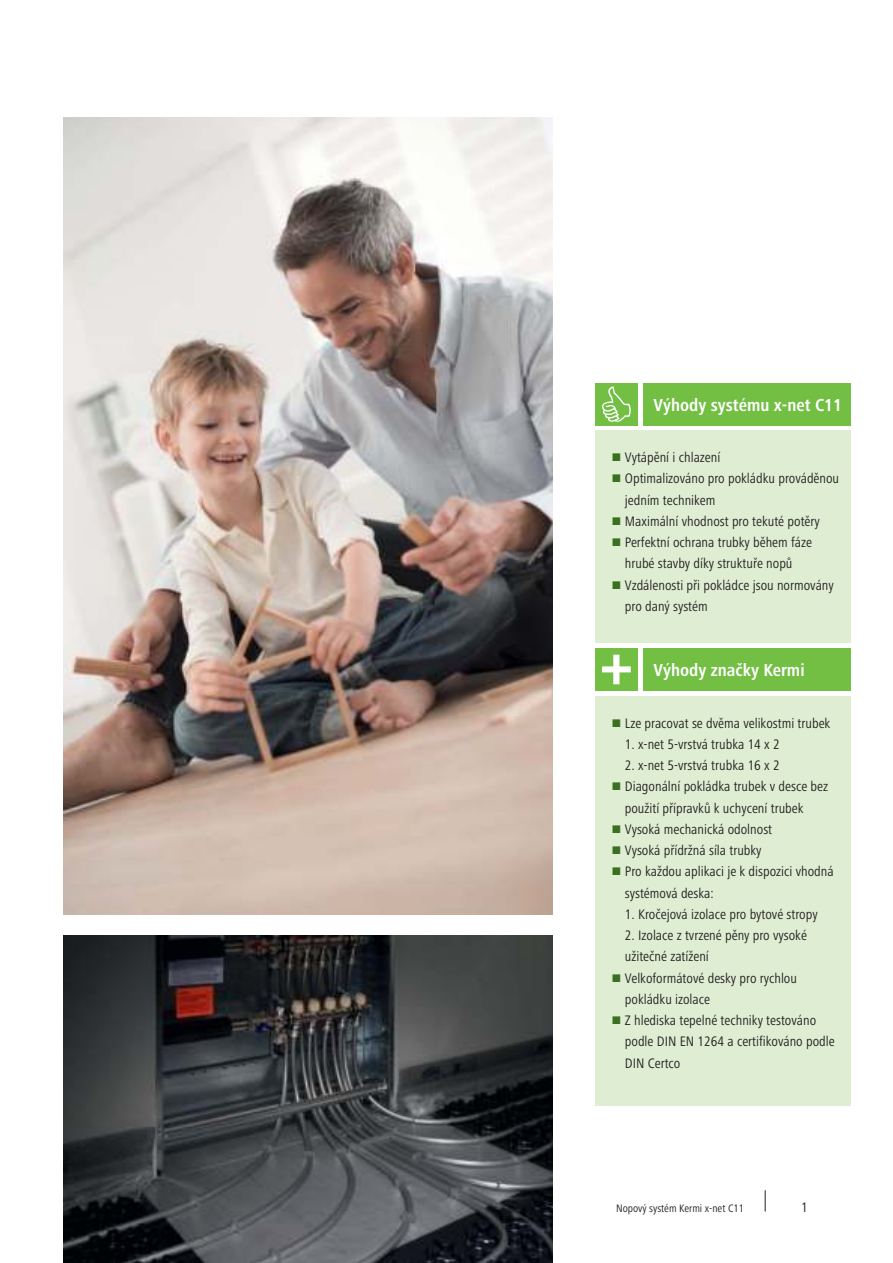
<style>
.page{position:relative;width:893px;height:1263px;background:#fff}
.page>*{position:absolute;margin:0;border:0;box-sizing:border-box;transform-origin:0 0}
.t1{font:700 condensed 18px "Frutiger Next LTW1 G";color:#fff}
.t2{font:condensed 14.25px/21.3px "Frutiger Next LTW1 G";color:#231f20}
.t3{font:condensed 11.25px "Frutiger Next LTW1 G";color:#231f20}
</style>
<div class="page">
<svg style="left:765px;top:1190px;width:1px;height:22px"></svg>
<img style="left:64px;top:117px;width:489px;height:797px">
<img style="left:64px;top:935px;width:489px;height:328px">
<div style="left:595px;top:431px;width:255px;height:212px;background:#dfeed3"></div>
<div style="left:595px;top:696px;width:255px;height:409px;background:#dfeed3"></div>
<div style="left:643px;top:383px;width:207px;height:43px;background:#72bf44"></div>
<div style="left:643px;top:648px;width:207px;height:43px;background:#72bf44"></div>
<div style="left:595px;top:383px;width:43px;height:43px;background:#72bf44"></div>
<svg style="left:602px;top:386px;width:29px;height:36px"></svg>
<div style="left:595px;top:648px;width:43px;height:43px;background:#72bf44"></div>
<svg style="left:602px;top:655px;width:29px;height:29px"></svg>
<p class="t1" style="left:653px;top:395px;width:190px">Výhody systému x-net C11</p>
<p class="t2" style="left:625px;top:447px;width:216px">Vytápění i chlazení<br>Optimalizováno pro pokládku prováděnou jedním technikem<br>Maximální vhodnost pro tekuté potěry<br>Perfektní ochrana trubky během fáze hrubé stavby díky struktuře nopů<br>Vzdálenosti při pokládce jsou normovány pro daný systém</p>
<p class="t1" style="left:653px;top:661px;width:153px">Výhody značky Kermi</p>
<p class="t2" style="left:625px;top:713px;width:207px">Lze pracovat se dvěma velikostmi trubek</p>
<p class="t2" style="left:625px;top:734px;width:156px">1. x-net 5-vrstvá trubka 14 x 2</p>
<p class="t2" style="left:625px;top:755px;width:210px">2. x-net 5-vrstvá trubka 16 x 2<br>Diagonální pokládka trubek v desce bez použití přípravků k uchycení trubek<br>Vysoká mechanická odolnost<br>Vysoká přídržná síla trubky<br>Pro každou aplikaci je k dispozici vhodná systémová deska:</p>
<p class="t2" style="left:625px;top:904px;width:194px">1. Kročejová izolace pro bytové stropy</p>
<p class="t2" style="left:625px;top:925px;width:211px">2. Izolace z tvrzené pěny pro vysoké užitečné zatížení<br>Velkoformátové desky pro rychlou pokládku izolace<br>Z hlediska tepelné techniky testováno podle DIN EN 1264 a certifikováno podle<br>DIN Certco</p>
<p class="t3" style="left:616px;top:1202px;width:129px">Nopový systém Kermi x-net C11</p>
<p class="t2" style="left:801px;top:1196px;width:8px">1</p>
</div>
